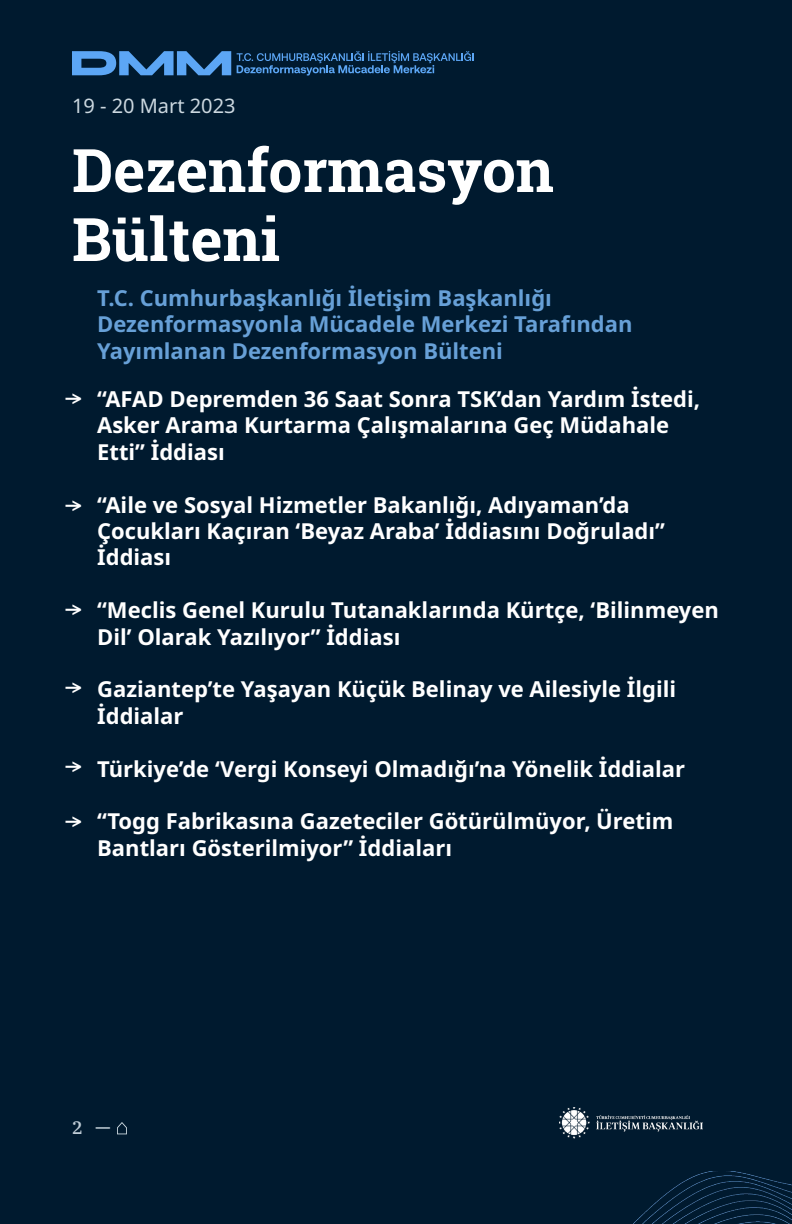
<style>
.page{position:relative;width:792px;height:1224px;background:#001a2f}
.page>*{position:absolute;margin:0;border:0;box-sizing:border-box;transform-origin:0 0}
.t1{font:700 60px/69px "Roboto Slab";color:#fff}
.t2{font:700 22px/26.4px "Noto Sans";color:#fff}
.t3{font:700 22px/26.4px "Noto Sans";color:#67a0d7}
.t4{font:20px "Noto Sans";color:#ccd8e0}
.t5{font:500 18px "IBM Plex Serif";color:#bfccd6}
.s1{font-size:20px;color:#ccd9e0}
</style>
<div class="page">
<img style="left:633px;top:1171px;width:159px;height:53px">
<img style="left:559px;top:1107px;width:143px;height:31px">
<svg style="left:117px;top:1122px;width:10px;height:12px"></svg>
<svg style="left:72px;top:51px;width:159px;height:24px"></svg>
<svg style="left:237px;top:51px;width:237px;height:24px"></svg>
<p class="t4" style="left:72px;top:92px;width:165px">19 - 20 Mart 2023</p>
<p class="t1" style="left:72px;top:135px;width:483px">Dezenformasyon<br>Bülteni</p>
<p class="t3" style="left:97px;top:285px;width:537px">T.C. Cumhurbaşkanlığı İletişim Başkanlığı<br>Dezenformasyonla Mücadele Merkezi Tarafından<br>Yayımlanan Dezenformasyon Bülteni</p>
<p class="t2" style="left:97px;top:386px;width:604px">“AFAD Depremden 36 Saat Sonra TSK’dan Yardım İstedi,<br>Asker Arama Kurtarma Çalışmalarına Geç Müdahale<br>Etti” İddiası</p>
<p class="t2" style="left:97px;top:492px;width:569px">“Aile ve Sosyal Hizmetler Bakanlığı, Adıyaman’da<br>Çocukları Kaçıran ‘Beyaz Araba’ İddiasını Doğruladı”<br>İddiası</p>
<p class="t2" style="left:97px;top:598px;width:623px">“Meclis Genel Kurulu Tutanaklarında Kürtçe, ‘Bilinmeyen<br>Dil’ Olarak Yazılıyor” İddiası</p>
<p class="t2" style="left:97px;top:677px;width:580px">Gaziantep’te Yaşayan Küçük Belinay ve Ailesiyle İlgili<br>İddialar</p>
<p class="t2" style="left:97px;top:756px;width:589px">Türkiye’de ‘Vergi Konseyi Olmadığı’na Yönelik İddialar</p>
<p class="t2" style="left:97px;top:809px;width:578px">“Togg Fabrikasına Gazeteciler Götürülmüyor, Üretim<br>Bantları Gösterilmiyor” İddiaları</p>
<p class="t5" style="left:72px;top:1114px;width:40px">2 <span class="s1">—</span></p>
</div>
